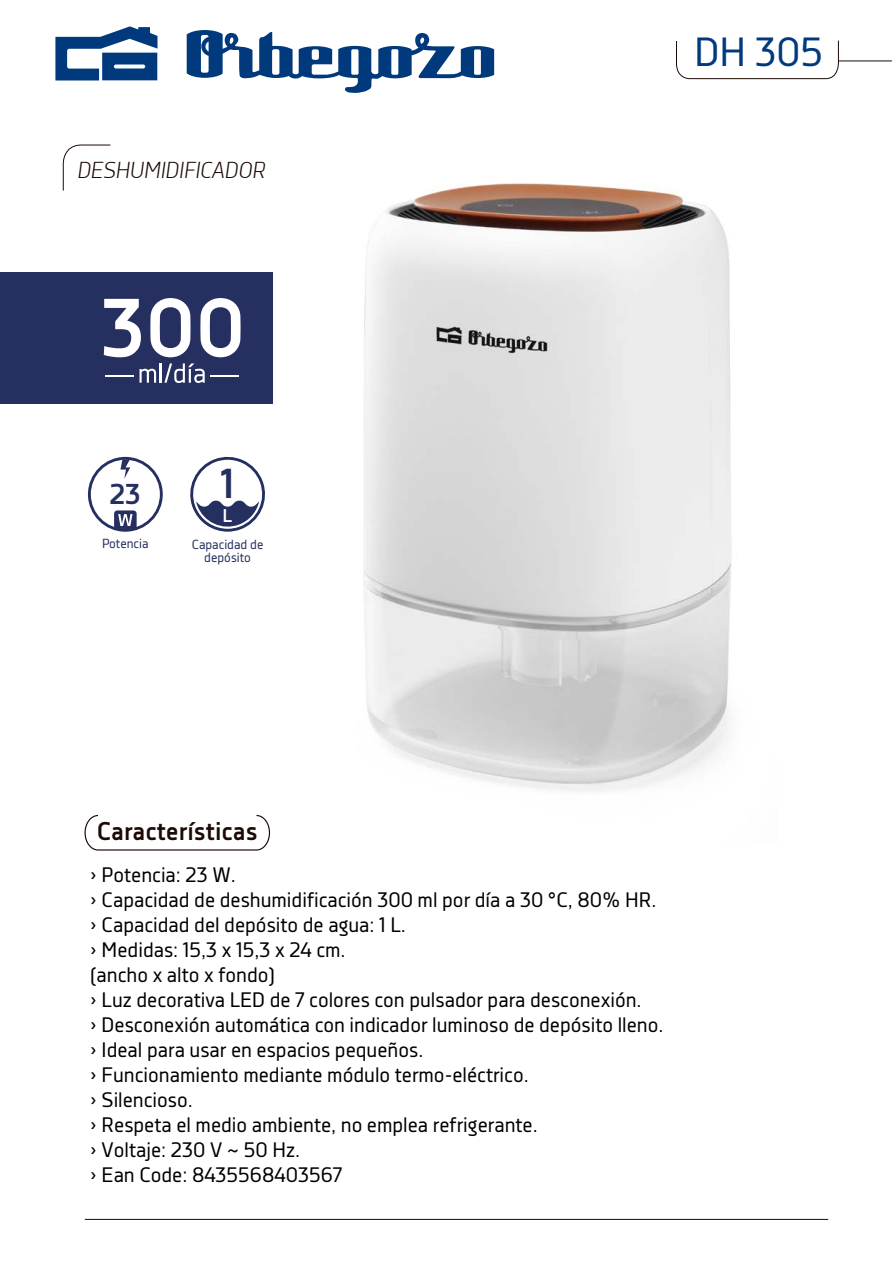
<style>
.page{position:relative;width:893px;height:1263px;background:#fff}
.page>*{position:absolute;margin:0;border:0;box-sizing:border-box;transform-origin:0 0}
.t1{font:700 82.2px "Decima Nova";color:#fff}
.t2{font:700 41.55px "Decima Nova";color:#253060}
.t3{font:40.5px "Decima Nova";color:#00397c}
.t4{font:700 28.65px "Decima Nova";color:#253060}
.t5{font:700 25.5px "Decima Nova";color:#1c0a05}
.t6{font:italic 300 22.5px "Decima Nova";color:#1c0a05}
.t7{font:20.85px/25px "Decima Nova";color:#000}
.t8{font:700 18.3px "Decima Nova";color:#fff}
.t9{font:13.2px/13.2px "Decima Nova";color:#253060;text-align:center}
</style>
<div class="page">
<img style="left:270px;top:183px;width:462px;height:651px">
<div style="left:0;top:272px;width:272px;height:132px;background:#253060"></div>
<hr style="left:85px;top:1219px;width:743px;height:1px;background:#1c0a05">
<hr style="left:839px;top:61px;width:53px;height:1px;background:#1c0a05">
<svg style="left:676px;top:40px;width:163px;height:39px"></svg>
<svg style="left:63px;top:144px;width:48px;height:47px"></svg>
<svg style="left:55px;top:26px;width:439px;height:67px"></svg>
<svg style="left:84px;top:815px;width:186px;height:35px"></svg>
<svg style="left:140px;top:369px;width:16px;height:14px"></svg>
<hr style="left:160px;top:363px;width:2px;height:20px;background:#fff">
<svg style="left:164px;top:363px;width:41px;height:20px"></svg>
<hr style="left:210px;top:375px;width:28px;height:2px;background:#fff">
<hr style="left:105px;top:375px;width:28px;height:2px;background:#fff">
<svg style="left:190px;top:456px;width:75px;height:76px"></svg>
<svg style="left:88px;top:457px;width:75px;height:75px"></svg>
<p class="t6" style="left:77px;top:157px;width:190px">DESHUMIDIFICADOR</p>
<h1 class="t1" style="left:101px;top:281px;width:146px">300</h1>
<h3 class="t4" style="left:109px;top:477px;width:33px">23</h3>
<p class="t9" style="left:102px;top:537px;width:48px">Potencia</p>
<h2 class="t2" style="left:221px;top:460px;width:16px">1</h2>
<p class="t8" style="left:223px;top:506px;width:11px">L</p>
<p class="t9" style="left:192px;top:538px;width:73px">Capacidad de depósito</p>
<h3 class="t3" style="left:694px;top:29px;width:130px">DH 305</h3>
<p class="t5" style="left:97px;top:817px;width:162px">Características</p>
<p class="t7" style="left:90px;top:862px;width:575px">› Potencia: 23 W.<br>› Capacidad de deshumidificación 300 ml por día a 30 °C, 80% HR. › Capacidad del depósito de agua: 1 L.<br>› Medidas: 15,3 x 15,3 x 24 cm.<br>(ancho x alto x fondo)<br>› Luz decorativa LED de 7 colores con pulsador para desconexión.<br>› Desconexión automática con indicador luminoso de depósito lleno. › Ideal para usar en espacios pequeños.<br>› Funcionamiento mediante módulo termo-eléctrico.<br>› Silencioso.<br>› Respeta el medio ambiente, no emplea refrigerante.<br>› Voltaje: 230 V ~ 50 Hz.<br>› Ean Code: 8435568403567</p>
</div>
